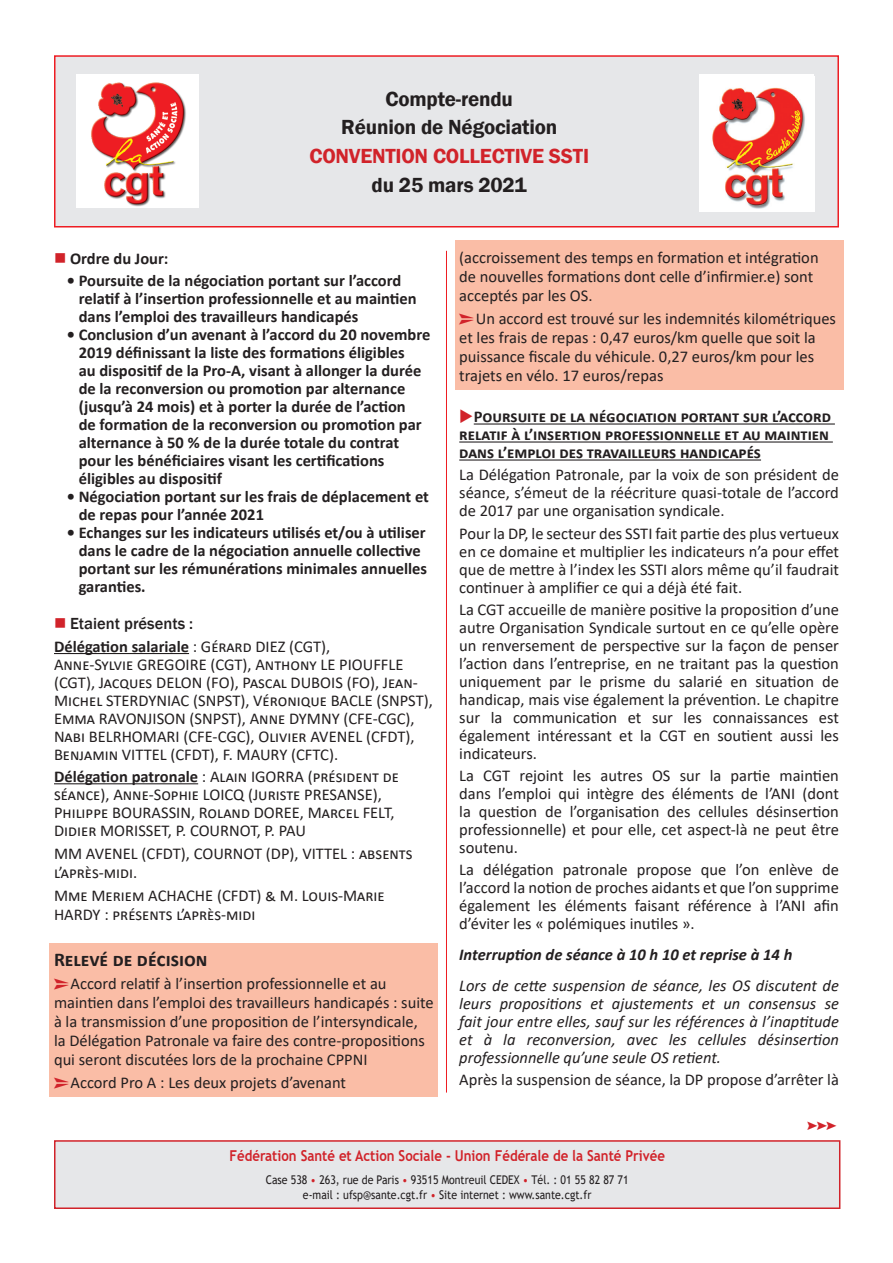
<style>
.page{position:relative;width:893px;height:1263px;background:#fff}
.page>*{position:absolute;margin:0;border:0;box-sizing:border-box;transform-origin:0 0}
.sous_titre{font:600 21px/28.5px "Franklin Gothic";letter-spacing:-.01em;color:#231f20;text-align:center}
.t1{font:700 19.5px "Calibri";color:#231f20}
.t2{font:18px "Follow The Arrow";color:#d1232a}
.txt_courant{font:16.5px/18px "Calibri";color:#231f20}
.txt_courant-2{font:700 16.5px/18px "Calibri";color:#231f20}
.txt_courant-3{font:italic 16.5px/18px "Calibri";color:#231f20;text-align:justify}
.txt_courant-4{font:italic 700 16.5px "Calibri";color:#231f20}
.t3{font:500 16.5px "Franklin Gothic";color:#231f20}
.t4{font:700 15px "Trebuchet MS";color:#d1232a;scale:.88 1}
.t5{font:12px "Trebuchet MS";color:#231f20;scale:.88 1}
.s1{color:#d1232a}
.s2{font-weight:700}
.s3{font-family:"Pointers";color:#d1232a}
</style>
<div class="page">
<hr style="left:54px;top:653px;width:135px;height:1px;background:#231f20">
<hr style="left:54px;top:783px;width:144px;height:1px;background:#231f20">
<div style="left:50px;top:943px;width:388px;height:32px;background:#fabda6"></div>
<div style="left:50px;top:966px;width:388px;height:107px;background:#fabda6"></div>
<div style="left:50px;top:1065px;width:388px;height:31px;background:#fabda6"></div>
<div style="left:455px;top:240px;width:388px;height:70px;background:#fabda6"></div>
<div style="left:455px;top:301px;width:388px;height:89px;background:#fabda6"></div>
<hr style="left:474px;top:423px;width:361px;height:2px;background:#231f20">
<hr style="left:459px;top:441px;width:374px;height:2px;background:#231f20">
<hr style="left:459px;top:459px;width:302px;height:2px;background:#231f20">
<hr style="left:446px;top:251px;width:1px;height:841px;background:#ee1d23">
<div style="left:55px;top:56px;width:783px;height:171px;background:#e6e7e9"></div>
<div style="left:54px;top:55px;width:785px;height:172px;border:2px solid #ee1d23"></div>
<img style="left:699px;top:76px;width:115px;height:136px">
<img style="left:77px;top:74px;width:122px;height:134px">
<div style="left:55px;top:1141px;width:785px;height:67px;background:#e6e7e9"></div>
<div style="left:54px;top:1140px;width:786px;height:69px;border:2px solid #d1232a"></div>
<p class="sous_titre" style="left:309px;top:85px;width:281px">Compte-rendu<br>Réunion de Négociation<br><span class="s1">CONVENTION COLLECTIVE SSTI </span>du 25 mars 2021</p>
<p class="txt_courant-2" style="left:54px;top:249px;width:116px"><span class="s1">■</span> Ordre du Jour:</p>
<p class="txt_courant-2" style="left:79px;top:271px;width:340px;text-indent:-12px">• Poursuite de la négociation portant sur l’accord relatif à l’insertion professionnelle et au maintien dans l’emploi des travailleurs handicapés</p>
<p class="txt_courant-2" style="left:79px;top:325px;width:353px;text-indent:-12px">• Conclusion d’un avenant à l’accord du 20 novembre 2019 définissant la liste des formations éligibles<br>au dispositif de la Pro-A, visant à allonger la durée de la reconversion ou promotion par alternance (jusqu’à 24 mois) et à porter la durée de l’action<br>de formation de la reconversion ou promotion par alternance à 50 % de la durée totale du contrat pour les bénéficiaires visant les certifications éligibles au dispositif</p>
<p class="txt_courant-2" style="left:79px;top:487px;width:352px;text-indent:-12px">• Négociation portant sur les frais de déplacement et de repas pour l’année 2021</p>
<p class="txt_courant-2" style="left:79px;top:523px;width:350px;text-indent:-12px">• Echanges sur les indicateurs utilisés et/ou à utiliser dans le cadre de la négociation annuelle collective portant sur les rémunérations minimales annuelles garanties.</p>
<p class="t3" style="left:54px;top:614px;width:141px"><span class="s1">■</span> Etaient présents :</p>
<p class="txt_courant" style="left:54px;top:637px;width:380px"><span class="s2">Délégation salariale</span> : Gérard DIEZ (CGT),<br>Anne-Sylvie GREGOIRE (CGT), Anthony LE PIOUFFLE (CGT), Jacques DELON (FO), Pascal DUBOIS (FO), Jean-Michel STERDYNIAC (SNPST), Véronique BACLE (SNPST), Emma RAVONJISON (SNPST), Anne DYMNY (CFE-CGC), Nabi BELRHOMARI (CFE-CGC), Olivier AVENEL (CFDT), Benjamin VITTEL (CFDT), F. MAURY (CFTC).</p>
<p class="txt_courant" style="left:54px;top:767px;width:347px"><span class="s2">Délégation patronale</span> : Alain IGORRA (président de séance), Anne-Sophie LOICQ (Juriste PRESANSE), Philippe BOURASSIN, Roland DOREE, Marcel FELT, Didier MORISSET, P. COURNOT, P. PAU</p>
<p class="txt_courant" style="left:54px;top:844px;width:360px;line-height:18.9px">MM AVENEL (CFDT), COURNOT (DP), VITTEL : absents l’après-midi.</p>
<p class="txt_courant" style="left:54px;top:886px;width:332px;line-height:19px">Mme Meriem ACHACHE (CFDT) &amp; M. Louis-Marie<br>HARDY : présents l’après-midi</p>
<p class="t1" style="left:54px;top:945px;width:155px">Relevé de décision</p>
<p class="txt_courant" style="left:54px;top:974px;width:381px;line-height:19px"><span class="s3">=</span>Accord relatif à l’insertion professionnelle et au maintien dans l’emploi des travailleurs handicapés : suite à la transmission d’une proposition de l’intersyndicale,<br>la Délégation Patronale va faire des contre-propositions qui seront discutées lors de la prochaine CPPNI</p>
<p class="txt_courant" style="left:54px;top:1073px;width:294px"><span class="s3">=</span>Accord Pro A : Les deux projets d’avenant</p>
<p class="txt_courant" style="left:459px;top:248px;width:361px;line-height:18.9px">(accroissement des temps en formation et intégration de nouvelles formations dont celle d’infirmier.e) sont acceptés par les OS.</p>
<p class="txt_courant" style="left:459px;top:309px;width:378px;line-height:18.9px"><span class="s3">=</span>Un accord est trouvé sur les indemnités kilométriques et les frais de repas : 0,47 euros/km quelle que soit la puissance fiscale du véhicule. 0,27 euros/km pour les trajets en vélo. 17 euros/repas</p>
<p class="txt_courant-2" style="left:459px;top:407px;width:373px"><span class="s1">◆</span>Poursuite de la négociation portant sur l’accord relatif à l’insertion professionnelle et au maintien dans l’emploi des travailleurs handicapés</p>
<p class="txt_courant" style="left:459px;top:465px;width:381px;text-align:justify">La Délégation Patronale, par la voix de son président de séance, s’émeut de la réécriture quasi-totale de l’accord de 2017 par une organisation syndicale.</p>
<p class="txt_courant" style="left:459px;top:524px;width:381px;text-align:justify">Pour la DP, le secteur des SSTI fait partie des plus vertueux en ce domaine et multiplier les indicateurs n’a pour effet que de mettre à l’index les SSTI alors même qu’il faudrait continuer à amplifier ce qui a déjà été fait.</p>
<p class="txt_courant" style="left:459px;top:600px;width:381px;text-align:justify">La CGT accueille de manière positive la proposition d’une autre Organisation Syndicale surtout en ce qu’elle opère un renversement de perspective sur la façon de penser l’action dans l’entreprise, en ne traitant pas la question uniquement par le prisme du salarié en situation de handicap, mais vise également la prévention. Le chapitre sur la communication et sur les connaissances est également intéressant et la CGT en soutient aussi les indicateurs.</p>
<p class="txt_courant" style="left:459px;top:766px;width:381px;text-align:justify">La CGT rejoint les autres OS sur la partie maintien dans l’emploi qui intègre des éléments de l’ANI (dont la question de l’organisation des cellules désinsertion professionnelle) et pour elle, cet aspect-là ne peut être soutenu.</p>
<p class="txt_courant" style="left:459px;top:860px;width:381px;text-align:justify">La délégation patronale propose que l’on enlève de l’accord la notion de proches aidants et que l’on supprime également les éléments faisant référence à l’ANI afin d’éviter les « polémiques inutiles ».</p>
<p class="txt_courant-4" style="left:459px;top:943px;width:335px">Interruption de séance à 10 h 10 et reprise à 14 h</p>
<p class="txt_courant-3" style="left:459px;top:976px;width:381px">Lors de cette suspension de séance, les OS discutent de leurs propositions et ajustements et un consensus se fait jour entre elles, sauf sur les références à l’inaptitude et à la reconversion, avec les cellules désinsertion professionnelle qu’une seule OS retient.</p>
<p class="txt_courant" style="left:459px;top:1070px;width:381px">Après la suspension de séance, la DP propose d’arrêter là</p>
<p class="t2" style="left:805px;top:1113px;width:34px">E</p>
<p class="t4" style="left:229px;top:1147px;width:496px">Fédération Santé et Action Sociale - Union Fédérale de la Santé Privée</p>
<p class="t5" style="left:266px;top:1172px;width:414px">Case 538 <span class="s1">•</span> 263, rue de Paris <span class="s1">•</span> 93515 Montreuil CEDEX <span class="s1">•</span> Tél. : 01 55 82 87 71</p>
<p class="t5" style="left:303px;top:1187px;width:329px">e-mail : ufsp@sante.cgt.fr <span class="s1">•</span> Site internet : www.sante.cgt.fr</p>
</div>
